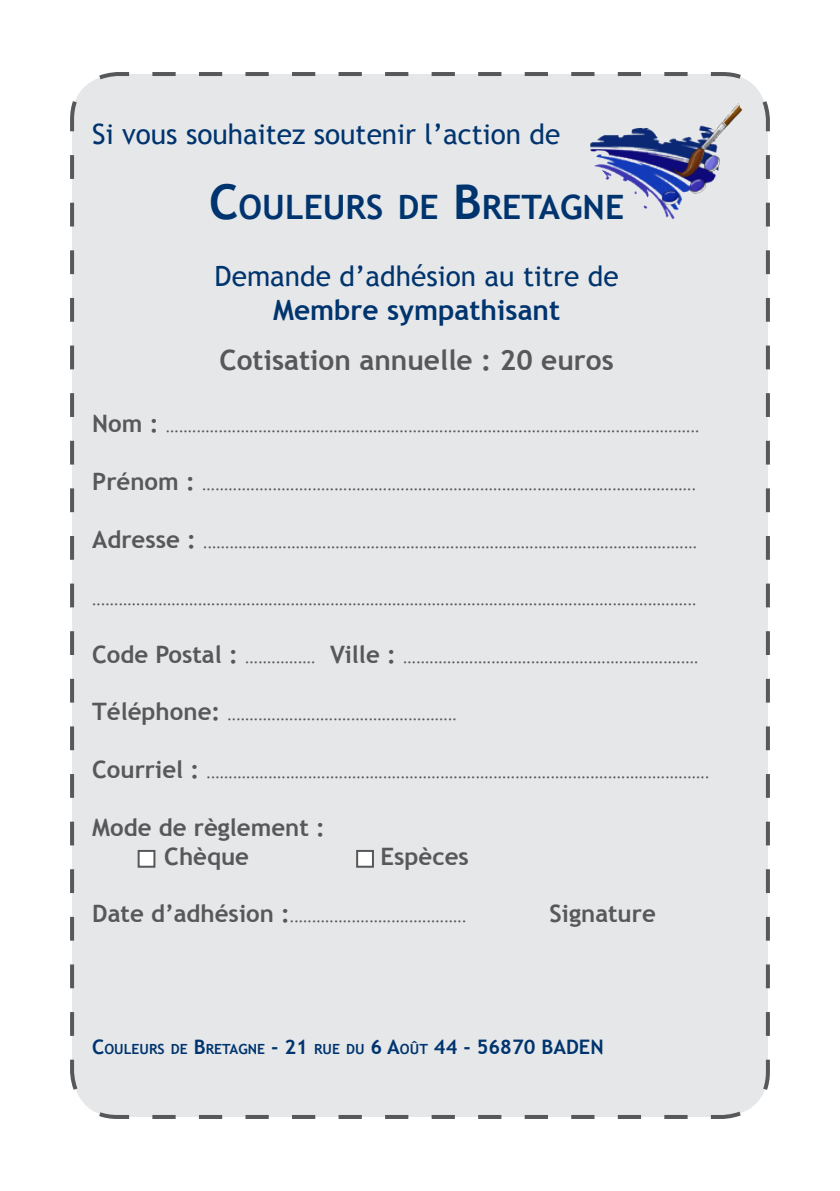
<style>
.page{position:relative;width:840px;height:1191px;background:#fff}
.page>*{position:absolute;margin:0;border:0;box-sizing:border-box;transform-origin:0 0}
.t1{font:700 33.6px "Trebuchet MS";color:#00346e}
.t2{font:28px/33.6px "Trebuchet MS";color:#00346e;text-align:center}
.t3{font:700 28px "Trebuchet MS";color:#57585a}
.t4{font:700 24px "Trebuchet MS";color:#57585a}
.t5{font:700 14px "Trebuchet MS";color:#00346e}
.t6{font:700 12px "Trebuchet MS";color:#57585a}
.s1{font-size:48px}
.s2{font-weight:700}
.s3{font-size:24px}
.s4{font-size:20px}
</style>
<div class="page">
<div style="left:70px;top:72px;width:700px;height:1047px;background:#e6e7e9"></div>
<img style="left:583px;top:101px;width:163px;height:126px">
<div style="left:137px;top:850px;width:18px;height:17px;background:#fff;border:2px solid #58585a"></div>
<div style="left:356px;top:850px;width:18px;height:17px;background:#fff;border:2px solid #58585a"></div>
<p class="t2" style="left:92px;top:118px;width:469px">Si vous souhaitez soutenir l’action de</p>
<p class="t1" style="left:209px;top:186px;width:416px"><span class="s1">C</span>OULEURS DE <span class="s1">B</span>RETAGNE</p>
<p class="t2" style="left:214px;top:259px;width:405px">Demande d’adhésion au titre de<br><span class="s2">Membre sympathisant</span></p>
<p class="t3" style="left:219px;top:342px;width:395px">Cotisation annuelle : 20 euros</p>
<p class="t6" style="left:92px;top:420px;width:608px"><span class="s3">Nom :</span> .........................................................................................................................</p>
<p class="t6" style="left:92px;top:478px;width:605px"><span class="s3">Prénom :</span> ................................................................................................................</p>
<p class="t6" style="left:92px;top:536px;width:606px"><span class="s3">Adresse :</span> ................................................................................................................</p>
<p class="t6" style="left:92px;top:593px;width:605px">.........................................................................................................................................</p>
<p class="t6" style="left:92px;top:651px;width:607px"><span class="s3">Code Postal :</span> ................ <span class="s3">Ville :</span> ...................................................................</p>
<p class="t6" style="left:92px;top:708px;width:366px"><span class="s3">Téléphone:</span> ....................................................</p>
<p class="t6" style="left:92px;top:766px;width:618px"><span class="s3">Courriel :</span> ..................................................................................................................</p>
<p class="t4" style="left:92px;top:812px;width:234px">Mode de règlement :</p>
<p class="t4" style="left:164px;top:841px;width:86px">Chèque</p>
<p class="t4" style="left:380px;top:841px;width:90px">Espèces</p>
<p class="t6" style="left:92px;top:910px;width:375px"><span class="s3">Date d’adhésion :</span>........................................</p>
<p class="t4" style="left:549px;top:898px;width:108px">Signature</p>
<p class="t5" style="left:92px;top:1040px;width:474px"><span class="s4">C</span>OULEURS DE <span class="s4">B</span>RETAGNE <span class="s4">- 21</span> RUE DU <span class="s4">6 A</span>OÛT <span class="s4">44 - 56870 BADEN</span></p>
</div>
